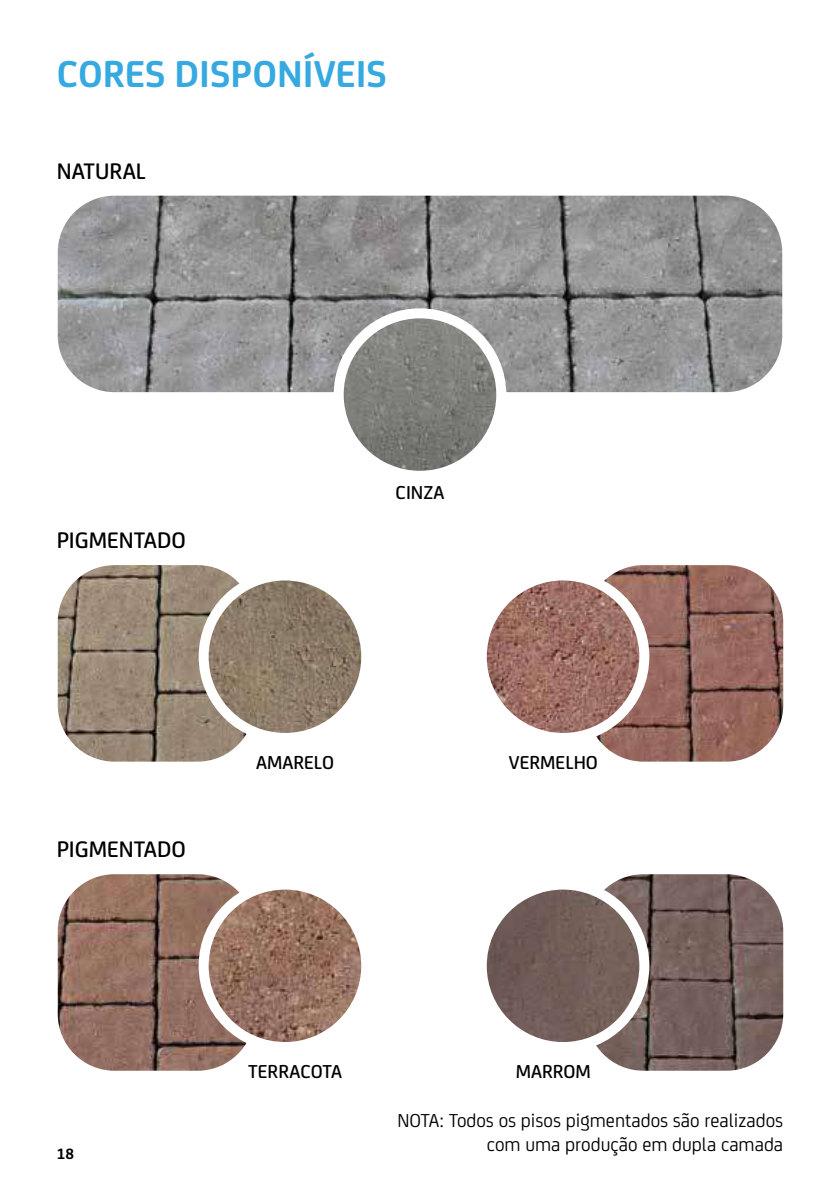
<style>
.page{position:relative;width:840px;height:1191px;background:#fff}
.page>*{position:absolute;margin:0;border:0;box-sizing:border-box;transform-origin:0 0}
.t1{font:700 40px "FS Joey";color:#36a9e1}
.t2{font:500 24px "FS Joey";color:#000}
.t3{font:20px/24px "FS Joey";color:#000;text-align:right}
.t4{font:500 20px "FS Joey";color:#000}
.t5{font:700 16px "FS Joey";color:#000}
</style>
<div class="page">
<img style="left:58px;top:196px;width:723px;height:196px">
<img style="left:58px;top:565px;width:189px;height:196px">
<img style="left:58px;top:874px;width:189px;height:196px">
<img style="left:596px;top:565px;width:186px;height:196px">
<img style="left:596px;top:874px;width:186px;height:196px">
<img style="left:338px;top:313px;width:163px;height:163px;border-radius:81px">
<div style="left:333px;top:308px;width:173px;height:173px;border:10px solid #fff;border-radius:50%"></div>
<img style="left:203px;top:575px;width:163px;height:163px;border-radius:81px">
<div style="left:198px;top:570px;width:173px;height:173px;border:10px solid #fff;border-radius:50%"></div>
<img style="left:203px;top:884px;width:163px;height:163px;border-radius:81px">
<div style="left:198px;top:879px;width:173px;height:173px;border:10px solid #fff;border-radius:50%"></div>
<img style="left:481px;top:575px;width:163px;height:163px;border-radius:81px">
<div style="left:476px;top:570px;width:173px;height:173px;border:10px solid #fff;border-radius:50%"></div>
<img style="left:481px;top:884px;width:163px;height:163px;border-radius:81px">
<div style="left:476px;top:879px;width:173px;height:173px;border:10px solid #fff;border-radius:50%"></div>
<h1 class="t1" style="left:57px;top:43px;width:331px">CORES DISPONÍVEIS</h1>
<p class="t2" style="left:57px;top:153px;width:91px">NATURAL</p>
<p class="t2" style="left:57px;top:523px;width:131px">PIGMENTADO</p>
<p class="t4" style="left:395px;top:477px;width:50px">CINZA</p>
<p class="t2" style="left:57px;top:832px;width:131px">PIGMENTADO</p>
<p class="t4" style="left:256px;top:748px;width:80px">AMARELO</p>
<p class="t4" style="left:508px;top:748px;width:91px">VERMELHO</p>
<p class="t5" style="left:57px;top:1141px;width:19px">18</p>
<p class="t4" style="left:248px;top:1057px;width:95px">TERRACOTA</p>
<p class="t4" style="left:515px;top:1057px;width:77px">MARROM</p>
<p class="t3" style="left:397px;top:1106px;width:387px">NOTA: Todos os pisos pigmentados são realizados com uma produção em dupla camada</p>
</div>
